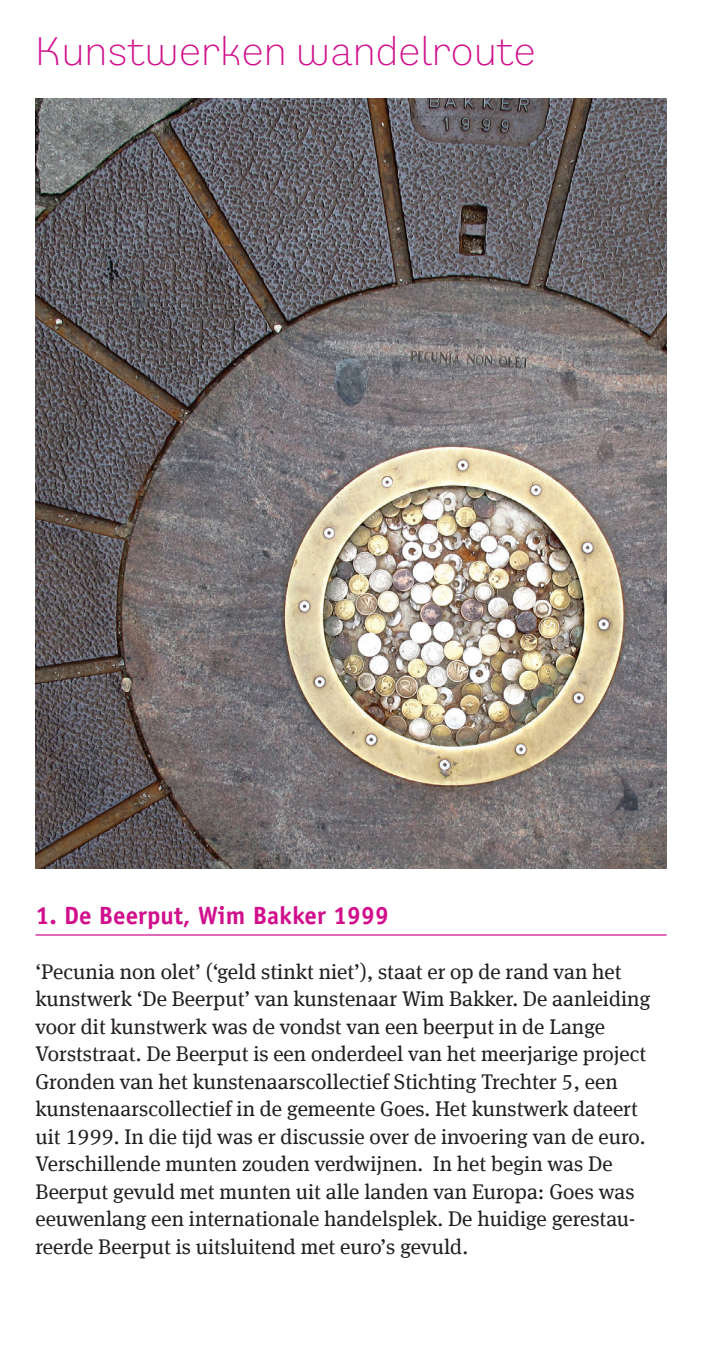
<style>
.page{position:relative;width:702px;height:1347px;background:#fff}
.page>*{position:absolute;margin:0;border:0;box-sizing:border-box;transform-origin:0 0}
.t1{font:300 40px "Preface";color:#d10f8c}
.t2{font:700 25px "Officina Sans";color:#d10f8c}
.t3{font:21.25px/27.5px "Meta Serif Offc";color:#231f20}
</style>
<div class="page">
<img style="left:35px;top:98px;width:631px;height:770px">
<hr style="left:35px;top:934px;width:631px;height:1px;background:#d10f8c">
<h1 class="t1" style="left:35px;top:29px;width:501px">Kunstwerken wandelroute</h1>
<p class="t2" style="left:35px;top:899px;width:355px">1. De Beerput, Wim Bakker 1999</p>
<p class="t3" style="left:35px;top:957px;width:616px">‘Pecunia non olet’ (‘geld stinkt niet’), staat er op de rand van het kunstwerk ‘De Beerput’ van kunstenaar Wim Bakker. De aanleiding voor dit kunstwerk was de vondst van een beerput in de Lange Vorststraat. De Beerput is een onderdeel van het meerjarige project Gronden van het kunstenaarscollectief Stichting Trechter 5, een kunstenaarscollectief in de gemeente Goes. Het kunstwerk dateert uit 1999. In die tijd was er discussie over de invoering van de euro.<br>Verschillende munten zouden verdwijnen. In het begin was De Beerput gevuld met munten uit alle landen van Europa: Goes was eeuwenlang een internationale handelsplek. De huidige gerestau&shy;reerde Beerput is uitsluitend met euro’s gevuld.</p>
</div>
